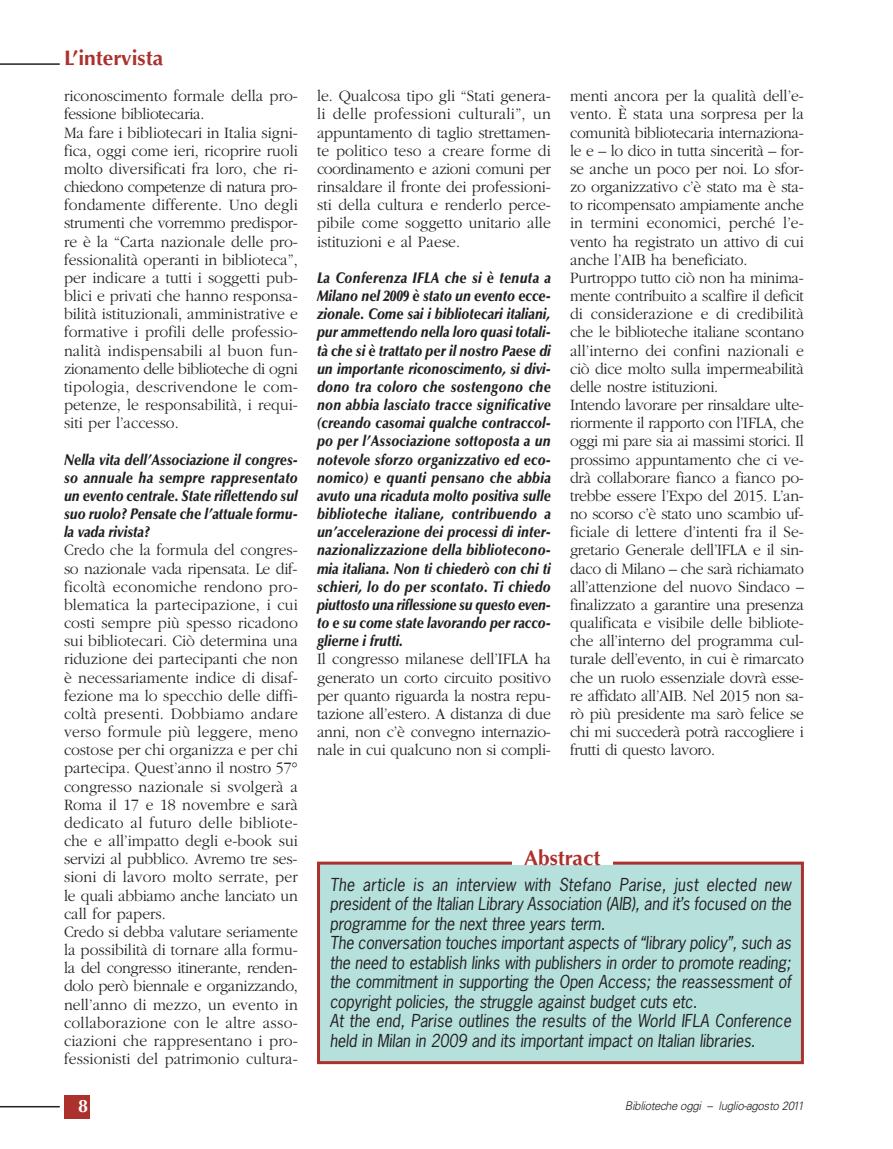
<style>
.page{position:relative;width:893px;height:1149px;background:#fff}
.page>*{position:absolute;margin:0;border:0;box-sizing:border-box;transform-origin:0 0}
.t1{font:700 21px "Optima";color:#ac312d}
.t2{font:700 18px "Optima";color:#fff}
.t3{font:italic 16.8px/19.5px "News Gothic";letter-spacing:-.01em;color:#231f20;scale:.95 1}
.t4{font:300 16.5px/18.1px "Garamond";color:#231f20;scale:.95 1}
.t5{font:italic 900 15.3px/18.1px "Optima";color:#231f20;text-align:justify;scale:.85 1}
.t6{font:italic 300 12px "Univers";letter-spacing:-.03em;color:#231f20;scale:.95 1}
</style>
<div class="page">
<hr style="left:0;top:1105px;width:60px;height:2px;background:#231f20">
<div style="left:64px;top:1094px;width:26px;height:23px;background:#ac312d"></div>
<hr style="left:0;top:63px;width:60px;height:2px;background:#231f20">
<div style="left:318px;top:862px;width:484px;height:200px;background:#b5e0dc"></div>
<div style="left:317px;top:861px;width:487px;height:202px;border:3px solid #ac312d"></div>
<div style="left:512px;top:858px;width:101px;height:6px;background:#fff"></div>
<p class="t1" style="left:64px;top:49px;width:101px">L’intervista</p>
<p class="t4" style="left:64px;top:88px;width:248px">riconoscimento formale della pro&shy;fessione bibliotecaria.<br>Ma fare i bibliotecari in Italia signi&shy;fica, oggi come ieri, ricoprire ruoli molto diversificati fra loro, che ri&shy;chiedono competenze di natura pro&shy;fondamente differente. Uno degli strumenti che vorremmo predispor&shy;re è la “Carta nazionale delle pro&shy;fessionalità operanti in biblioteca”, per indicare a tutti i soggetti pub&shy;blici e privati che hanno responsa&shy;bilità istituzionali, amministrative e formative i profili delle professio&shy;nalità indispensabili al buon fun&shy;zionamento delle biblioteche di ogni tipologia, descrivendone le com&shy;petenze, le responsabilità, i requi&shy;siti per l’accesso.</p>
<p class="t5" style="left:64px;top:451px;width:277px">Nella vita dell’Associazione il congres&shy;so annuale ha sempre rappresentato un evento centrale. State riflettendo sul suo ruolo? Pensate che l’attuale formu&shy;la vada rivista?</p>
<p class="t4" style="left:64px;top:542px;width:248px">Credo che la formula del congres&shy;so nazionale vada ripensata. Le dif&shy;ficoltà economiche rendono pro&shy;blematica la partecipazione, i cui costi sempre più spesso ricadono sui bibliotecari. Ciò determina una riduzione dei partecipanti che non è necessariamente indice di disaf&shy;fezione ma lo specchio delle diffi&shy;coltà presenti. Dobbiamo andare verso formule più leggere, meno costose per chi organizza e per chi partecipa. Quest’anno il nostro 57° congresso nazionale si svolgerà a Roma il 17 e 18 novembre e sarà dedicato al futuro delle bibliote&shy;che e all’impatto degli e-book sui servizi al pubblico. Avremo tre ses&shy;sioni di lavoro molto serrate, per le quali abbiamo anche lanciato un call for papers.<br>Credo si debba valutare seriamente la possibilità di tornare alla formu&shy;la del congresso itinerante, renden&shy;dolo però biennale e organizzando, nell’anno di mezzo, un evento in collaborazione con le altre asso&shy;ciazioni che rappresentano i pro&shy;fessionisti del patrimonio cultura-</p>
<p class="t2" style="left:78px;top:1097px;width:12px">8</p>
<p class="t4" style="left:317px;top:88px;width:248px;text-align:justify">le. Qualcosa tipo gli “Stati genera&shy;li delle professioni culturali”, un appuntamento di taglio strettamen&shy;te politico teso a creare forme di coordinamento e azioni comuni per rinsaldare il fronte dei professioni&shy;sti della cultura e renderlo perce&shy;pibile come soggetto unitario alle istituzioni e al Paese.</p>
<p class="t5" style="left:317px;top:270px;width:277px">La Conferenza IFLA che si è tenuta a Milano nel 2009 è stato un evento ecce&shy;zionale. Come sai i bibliotecari italiani, pur ammettendo nella loro quasi totali&shy;tà che si è trattato per il nostro Paese di un importante riconoscimento, si divi&shy;dono tra coloro che sostengono che non abbia lasciato tracce significative (creando casomai qualche contraccol&shy;po per l’Associazione sottoposta a un notevole sforzo organizzativo ed eco&shy;nomico) e quanti pensano che abbia avuto una ricaduta molto positiva sulle biblioteche italiane, contribuendo a un’accelerazione dei processi di inter&shy;nazionalizzazione della bibliotecono&shy;mia italiana. Non ti chiederò con chi ti schieri, lo do per scontato. Ti chiedo piuttosto una riflessione su questo even&shy;to e su come state lavorando per racco&shy;glierne i frutti.</p>
<p class="t4" style="left:317px;top:651px;width:248px;text-align:justify">Il congresso milanese dell’IFLA ha generato un corto circuito positivo per quanto riguarda la nostra repu&shy;tazione all’estero. A distanza di due anni, non c’è convegno internazio&shy;nale in cui qualcuno non si compli-</p>
<p class="t4" style="left:570px;top:88px;width:248px">menti ancora per la qualità dell’e&shy;vento. È stata una sorpresa per la comunità bibliotecaria internaziona&shy;le e – lo dico in tutta sincerità – for&shy;se anche un poco per noi. Lo sfor&shy;zo organizzativo c’è stato ma è sta&shy;to ricompensato ampiamente anche in termini economici, perché l’e&shy;vento ha registrato un attivo di cui anche l’AIB ha beneficiato.<br>Purtroppo tutto ciò non ha minima&shy;mente contribuito a scalfire il deficit di considerazione e di credibilità che le biblioteche italiane scontano all’interno dei confini nazionali e ciò dice molto sulla impermeabilità delle nostre istituzioni.<br>Intendo lavorare per rinsaldare ulte&shy;riormente il rapporto con l’IFLA, che oggi mi pare sia ai massimi storici. Il prossimo appuntamento che ci ve&shy;drà collaborare fianco a fianco po&shy;trebbe essere l’Expo del 2015. L’an&shy;no scorso c’è stato uno scambio uf&shy;ficiale di lettere d’intenti fra il Se&shy;gretario Generale dell’IFLA e il sin&shy;daco di Milano – che sarà richiamato all’attenzione del nuovo Sindaco – finalizzato a garantire una presenza qualificata e visibile delle bibliote&shy;che all’interno del programma cul&shy;turale dell’evento, in cui è rimarcato che un ruolo essenziale dovrà esse&shy;re affidato all’AIB. Nel 2015 non sa&shy;rò più presidente ma sarò felice se chi mi succederà potrà raccogliere i frutti di questo lavoro.</p>
<p class="t1" style="left:524px;top:848px;width:78px">Abstract</p>
<p class="t3" style="left:330px;top:875px;width:487px">The article is an interview with Stefano Parise, just elected new president of the Italian Library Association (AIB), and it’s focused on the programme for the next three years term.<br>The conversation touches important aspects of “library policy”, such as the need to establish links with publishers in order to promote reading; the commitment in supporting the Open Access; the reassessment of copyright policies, the struggle against budget cuts etc.<br>At the end, Parise outlines the results of the World IFLA Conference held in Milan in 2009 and its important impact on Italian libraries.</p>
<p class="t6" style="left:625px;top:1101px;width:190px">Biblioteche oggi – luglio-agosto 2011</p>
</div>
